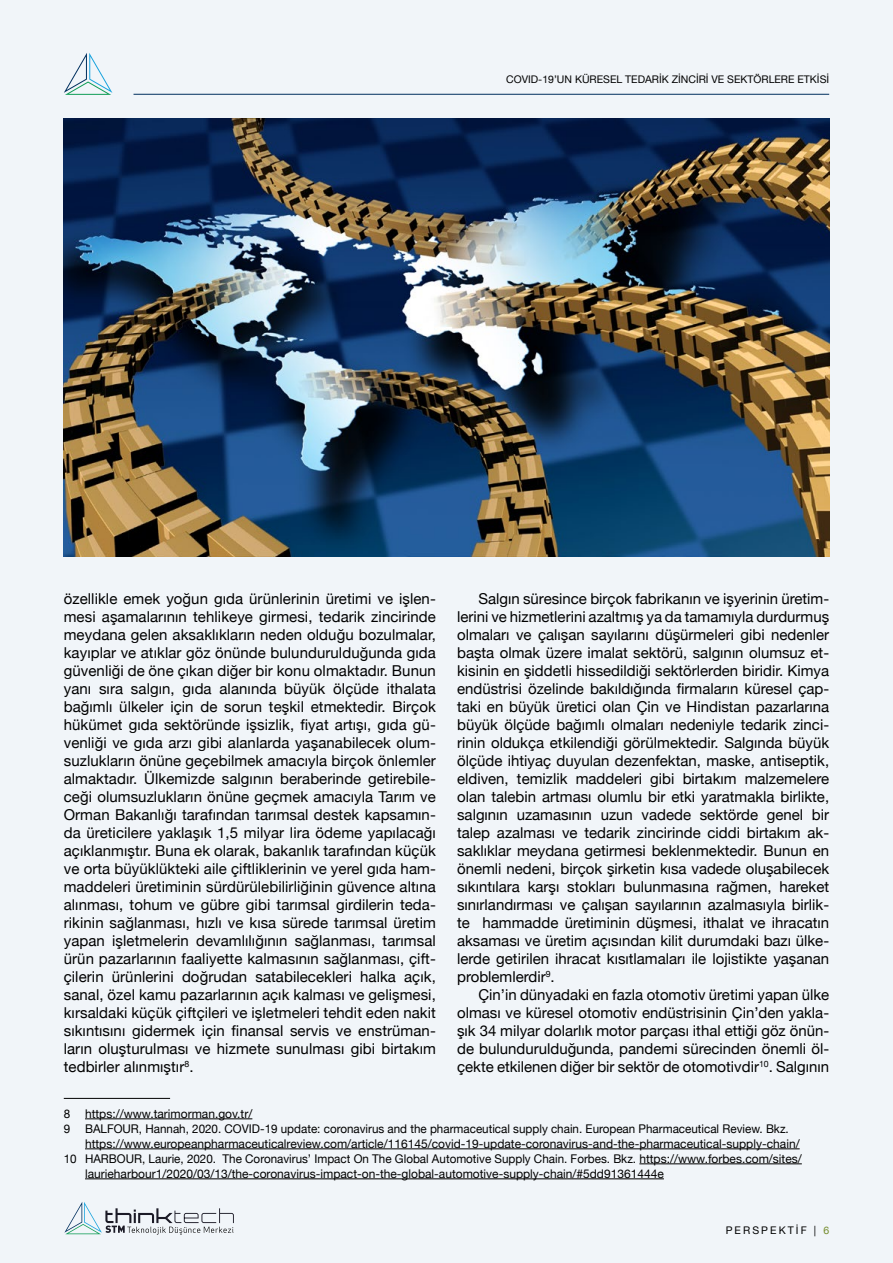
<style>
.page{position:relative;width:893px;height:1263px;background:#f1f5f9}
.page>*{position:absolute;margin:0;border:0;box-sizing:border-box;transform-origin:0 0}
.t1{font:15px/18px "Helvetica Neue";color:#000;text-align:justify}
.t2{font:12px "Helvetica Neue";color:#000}
.t3{font:10.5px "Helvetica Neue";color:#000}
.t4{font:10.5px "Helvetica Neue";letter-spacing:.2em;color:#000}
.s1{color:#768d2e}
</style>
<div class="page">
<svg style="left:64px;top:1202px;width:170px;height:33px"></svg>
<hr style="left:134px;top:94px;width:695px;height:1px;background:#002f5e">
<svg style="left:64px;top:53px;width:48px;height:42px"></svg>
<hr style="left:64px;top:1098px;width:106px;height:1px;background:#000">
<hr style="left:85px;top:1118px;width:167px;height:1px;background:#000">
<hr style="left:85px;top:1148px;width:715px;height:1px;background:#000">
<hr style="left:639px;top:1163px;width:163px;height:1px;background:#000">
<hr style="left:85px;top:1178px;width:579px;height:1px;background:#000">
<img style="left:64px;top:119px;width:765px;height:438px">
<p class="t3" style="left:506px;top:71px;width:324px">COVID-19’UN KÜRESEL TEDARİK ZİNCİRİ VE SEKTÖRLERE ETKİSİ</p>
<p class="t1" style="left:457px;top:591px;width:374px;text-indent:21px">Salgın süresince birçok fabrikanın ve işyerinin üretim&shy;lerini ve hizmetlerini azaltmış ya da tamamıyla durdurmuş olmaları ve çalışan sayılarını düşürmeleri gibi nedenler başta olmak üzere imalat sektörü, salgının olumsuz et&shy;kisinin en şiddetli hissedildiği sektörlerden biridir. Kimya endüstrisi özelinde bakıldığında firmaların küresel çap&shy;taki en büyük üretici olan Çin ve Hindistan pazarlarına büyük ölçüde bağımlı olmaları nedeniyle tedarik zinci&shy;rinin oldukça etkilendiği görülmektedir. Salgında büyük ölçüde ihtiyaç duyulan dezenfektan, maske, antiseptik, eldiven, temizlik maddeleri gibi birtakım malzemelere olan talebin artması olumlu bir etki yaratmakla birlikte, salgının uzamasının uzun vadede sektörde genel bir talep azalması ve tedarik zincirinde ciddi birtakım ak&shy;saklıklar meydana getirmesi beklenmektedir. Bunun en önemli nedeni, birçok şirketin kısa vadede oluşabilecek sıkıntılara karşı stokları bulunmasına rağmen, hareket sınırlandırması ve çalışan sayılarının azalmasıyla birlik&shy;te hammadde üretiminin düşmesi, ithalat ve ihracatın aksaması ve üretim açısından kilit durumdaki bazı ülke&shy;lerde getirilen ihracat kısıtlamaları ile lojistikte yaşanan problemlerdir<sup>9</sup>.</p>
<p class="t1" style="left:457px;top:987px;width:374px;text-indent:21px">Çin’in dünyadaki en fazla otomotiv üretimi yapan ülke olması ve küresel otomotiv endüstrisinin Çin’den yakla&shy;şık 34 milyar dolarlık motor parçası ithal ettiği göz önün&shy;de bulundurulduğunda, pandemi sürecinden önemli öl&shy;çekte etkilenen diğer bir sektör de otomotivdir<sup>10</sup>. Salgının</p>
<p class="t1" style="left:64px;top:591px;width:374px">özellikle emek yoğun gıda ürünlerinin üretimi ve işlen&shy;mesi aşamalarının tehlikeye girmesi, tedarik zincirinde meydana gelen aksaklıkların neden olduğu bozulmalar, kayıplar ve atıklar göz önünde bulundurulduğunda gıda güvenliği de öne çıkan diğer bir konu olmaktadır. Bunun yanı sıra salgın, gıda alanında büyük ölçüde ithalata bağımlı ülkeler için de sorun teşkil etmektedir. Birçok hükümet gıda sektöründe işsizlik, fiyat artışı, gıda gü&shy;venliği ve gıda arzı gibi alanlarda yaşanabilecek olum&shy;suzlukların önüne geçebilmek amacıyla birçok önlemler almaktadır. Ülkemizde salgının beraberinde getirebile&shy;ceği olumsuzlukların önüne geçmek amacıyla Tarım ve Orman Bakanlığı tarafından tarımsal destek kapsamın&shy;da üreticilere yaklaşık 1,5 milyar lira ödeme yapılacağı açıklanmıştır. Buna ek olarak, bakanlık tarafından küçük ve orta büyüklükteki aile çiftliklerinin ve yerel gıda ham&shy;maddeleri üretiminin sürdürülebilirliğinin güvence altına alınması, tohum ve gübre gibi tarımsal girdilerin teda&shy;rikinin sağlanması, hızlı ve kısa sürede tarımsal üretim yapan işletmelerin devamlılığının sağlanması, tarımsal ürün pazarlarının faaliyette kalmasının sağlanması, çift&shy;çilerin ürünlerini doğrudan satabilecekleri halka açık, sanal, özel kamu pazarlarının açık kalması ve gelişmesi, kırsaldaki küçük çiftçileri ve işletmeleri tehdit eden nakit sıkıntısını gidermek için finansal servis ve enstrüman&shy;ların oluşturulması ve hizmete sunulması gibi birtakım tedbirler alınmıştır<sup>8</sup>.</p>
<p class="t2" style="left:64px;top:1105px;width:190px">8 https://www.tarimorman.gov.tr/</p>
<p class="t2" style="left:64px;top:1120px;width:727px">9 BALFOUR, Hannah, 2020. COVID-19 update: coronavirus and the pharmaceutical supply chain. European Pharmaceutical Review. Bkz.</p>
<p class="t2" style="left:85px;top:1135px;width:716px">https://www.europeanpharmaceuticalreview.com/article/116145/covid-19-update-coronavirus-and-the-pharmaceutical-supply-chain/</p>
<p class="t2" style="left:64px;top:1150px;width:739px">10 HARBOUR, Laurie, 2020. The Coronavirus’ Impact On The Global Automotive Supply Chain. Forbes. Bkz. https://www.forbes.com/sites/</p>
<p class="t2" style="left:85px;top:1165px;width:580px">laurieharbour1/2020/03/13/the-coronavirus-impact-on-the-global-automotive-supply-chain/#5dd91361444e</p>
<p class="t4" style="left:726px;top:1222px;width:105px">PERSPEKTİF | <span class="s1">6</span></p>
</div>
